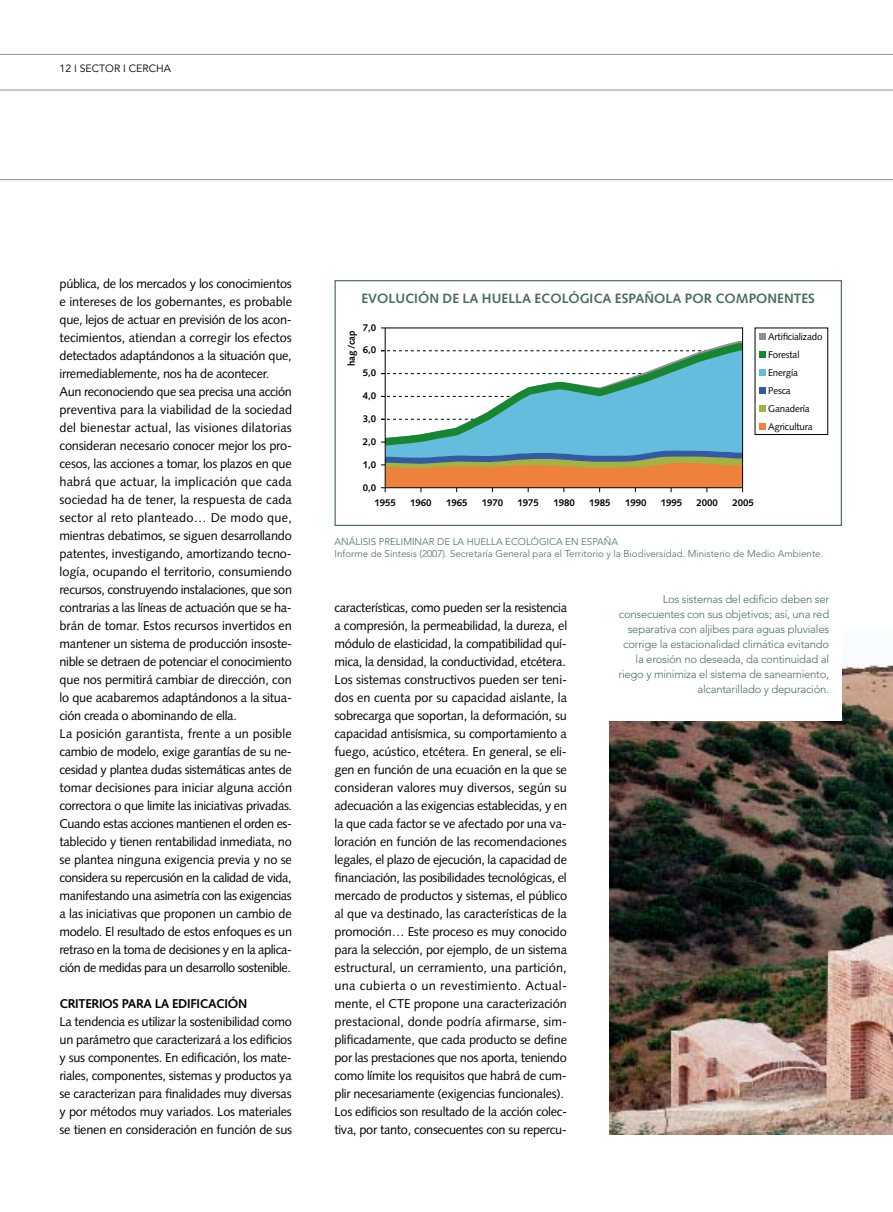
<style>
.page{position:relative;width:893px;height:1212px;background:#fff}
.page>*{position:absolute;margin:0;border:0;box-sizing:border-box;transform-origin:0 0}
.t1{font:700 13.5px "Syntax";letter-spacing:.005em;color:#496d59}
.t2{font:12.75px/18px "Syntax";letter-spacing:-.02em;color:#000}
.t3{font:700 12.75px "Syntax";letter-spacing:-.02em;color:#000}
.t4{font:300 11.25px/15px "Avenir";letter-spacing:-.02em;color:#496d59;text-align:right}
.t5{font:10.5px "Avenir";color:#000}
.t6{font:300 9.75px/11.2px "Avenir";color:#496d59}
.t7{font:700 9.75px/15px "Syntax";letter-spacing:-.01em;color:#000}
.t8{font:9.75px/18px "Syntax";letter-spacing:-.015em;color:#000}
</style>
<div class="page">
<div style="left:334px;top:280px;width:508px;height:246px;border:1px solid #496d59"></div>
<svg style="left:0;top:54px;width:893px;height:126px"></svg>
<hr style="left:0;top:90px;width:893px;height:1px;background:#8b9295">
<img style="left:609px;top:664px;width:284px;height:470px">
<div style="left:760px;top:333px;width:6px;height:7px;background:#8b9295"></div>
<div style="left:760px;top:351px;width:6px;height:7px;background:#178630"></div>
<div style="left:760px;top:369px;width:6px;height:7px;background:#65bcdd"></div>
<div style="left:760px;top:387px;width:6px;height:7px;background:#315ca3"></div>
<div style="left:760px;top:405px;width:6px;height:7px;background:#a2b344"></div>
<div style="left:760px;top:423px;width:6px;height:7px;background:#ee813c"></div>
<div style="left:598px;top:594px;width:244px;height:126px;background:#fff"></div>
<hr style="left:381px;top:328px;width:362px;height:1px;background:#000">
<svg style="left:381px;top:336px;width:363px;height:156px"></svg>
<hr style="left:385px;top:328px;width:1px;height:164px;background:#000">
<hr style="left:742px;top:328px;width:1px;height:164px;background:#000">
<p class="t5" style="left:60px;top:62px;width:113px">12 I SECTOR I CERCHA</p>
<p class="t2" style="left:60px;top:275px;width:234px">pública, de los mercados y los conocimientos e intereses de los gobernantes, es probable que, lejos de actuar en previsión de los acon&shy;tecimientos, atiendan a corregir los efectos detectados adaptándonos a la situación que, irremediablemente, nos ha de acontecer.<br>Aun reconociendo que sea precisa una acción preventiva para la viabilidad de la sociedad del bienestar actual, las visiones dilatorias consideran necesario conocer mejor los pro&shy;cesos, las acciones a tomar, los plazos en que habrá que actuar, la implicación que cada sociedad ha de tener, la respuesta de cada sector al reto planteado… De modo que, mientras debatimos, se siguen desarrollando patentes, investigando, amortizando tecno&shy;logía, ocupando el territorio, consumiendo recursos, construyendo instalaciones, que son contrarias a las líneas de actuación que se ha&shy;brán de tomar. Estos recursos invertidos en mantener un sistema de producción insoste&shy;nible se detraen de potenciar el conocimiento que nos permitirá cambiar de dirección, con lo que acabaremos adaptándonos a la situa&shy;ción creada o abominando de ella.<br>La posición garantista, frente a un posible cambio de modelo, exige garantías de su ne&shy;cesidad y plantea dudas sistemáticas antes de tomar decisiones para iniciar alguna acción correctora o que limite las iniciativas privadas.<br>Cuando estas acciones mantienen el orden es&shy;tablecido y tienen rentabilidad inmediata, no se plantea ninguna exigencia previa y no se considera su repercusión en la calidad de vida, manifestando una asimetría con las exigencias a las iniciativas que proponen un cambio de modelo. El resultado de estos enfoques es un retraso en la toma de decisiones y en la aplica&shy;ción de medidas para un desarrollo sostenible.</p>
<p class="t3" style="left:60px;top:996px;width:78px">CRITERIOS PARA</p>
<p class="t3" style="left:155px;top:996px;width:25px">LA EDIFICACIÓN</p>
<p class="t2" style="left:60px;top:1013px;width:234px;text-align:justify">La tendencia es utilizar la sostenibilidad como un parámetro que caracterizará a los edificios y sus componentes. En edificación, los mate&shy;riales, componentes, sistemas y productos ya se caracterizan para finalidades muy diversas y por métodos muy variados. Los materiales se tienen en consideración en función de sus</p>
<p class="t1" style="left:361px;top:290px;width:454px">EVOLUCIÓN DE LA HUELLA ECOLÓGICA ESPAÑOLA POR COMPONENTES</p>
<p class="t7" style="left:363px;top:320px;width:15px">7,0</p>
<p class="t7" style="left:363px;top:343px;width:15px">6,0</p>
<p class="t7" style="left:363px;top:365px;width:15px">5,0</p>
<p class="t7" style="left:363px;top:388px;width:15px">4,0</p>
<p class="t7" style="left:363px;top:411px;width:15px">3,0</p>
<p class="t7" style="left:363px;top:434px;width:15px">2,0</p>
<p class="t7" style="left:363px;top:457px;width:15px">1,0</p>
<p class="t7" style="left:374px;top:480px;width:23px;text-indent:-12px">0,0<br>1955</p>
<p class="t7" style="left:344px;top:366px;width:38px;rotate:-90deg">HAG /CAP</p>
<p class="t8" style="left:768px;top:327px;width:56px">Artificializado<br>Forestal<br>Energía<br>Pesca<br>Ganadería<br>Agricultura</p>
<p class="t7" style="left:410px;top:495px;width:23px">1960</p>
<p class="t7" style="left:446px;top:495px;width:23px">1965</p>
<p class="t7" style="left:482px;top:495px;width:23px">1970</p>
<p class="t7" style="left:518px;top:495px;width:23px">1975</p>
<p class="t7" style="left:553px;top:495px;width:23px">1980</p>
<p class="t7" style="left:589px;top:495px;width:23px">1985</p>
<p class="t7" style="left:625px;top:495px;width:23px">1990</p>
<p class="t7" style="left:661px;top:495px;width:23px">1995</p>
<p class="t7" style="left:697px;top:495px;width:23px">2000</p>
<p class="t7" style="left:732px;top:495px;width:23px">2005</p>
<p class="t6" style="left:334px;top:536px;width:490px">ANÁLISIS PRELIMINAR DE LA HUELLA ECOLÓGICA EN ESPAÑA<br>Informe de Síntesis (2007). Secretaría General para el Territorio y la Biodiversidad. Ministerio de Medio Ambiente.</p>
<p class="t2" style="left:334px;top:599px;width:234px">características, como pueden ser la resistencia a compresión, la permeabilidad, la dureza, el módulo de elasticidad, la compatibilidad quí&shy;mica, la densidad, la conductividad, etcétera.<br>Los sistemas constructivos pueden ser teni&shy;dos en cuenta por su capacidad aislante, la sobrecarga que soportan, la deformación, su capacidad antisísmica, su comportamiento a fuego, acústico, etcétera. En general, se eli&shy;gen en función de una ecuación en la que se consideran valores muy diversos, según su adecuación a las exigencias establecidas, y en la que cada factor se ve afectado por una va&shy;loración en función de las recomendaciones legales, el plazo de ejecución, la capacidad de financiación, las posibilidades tecnológicas, el mercado de productos y sistemas, el público al que va destinado, las características de la promoción… Este proceso es muy conocido para la selección, por ejemplo, de un sistema estructural, un cerramiento, una partición, una cubierta o un revestimiento. Actual&shy;mente, el CTE propone una caracterización prestacional, donde podría afirmarse, sim&shy;plificadamente, que cada producto se define por las prestaciones que nos aporta, teniendo como límite los requisitos que habrá de cum&shy;plir necesariamente (exigencias funcionales).<br>Los edificios son resultado de la acción colec&shy;tiva, por tanto, consecuentes con su repercu-</p>
<p class="t4" style="left:618px;top:591px;width:212px">Los sistemas del edificio deben ser consecuentes con sus objetivos; así, una red separativa con aljibes para aguas pluviales corrige la estacionalidad climática evitando la erosión no deseada, da continuidad al riego y minimiza el sistema de saneamiento, alcantarillado y depuración.</p>
</div>
